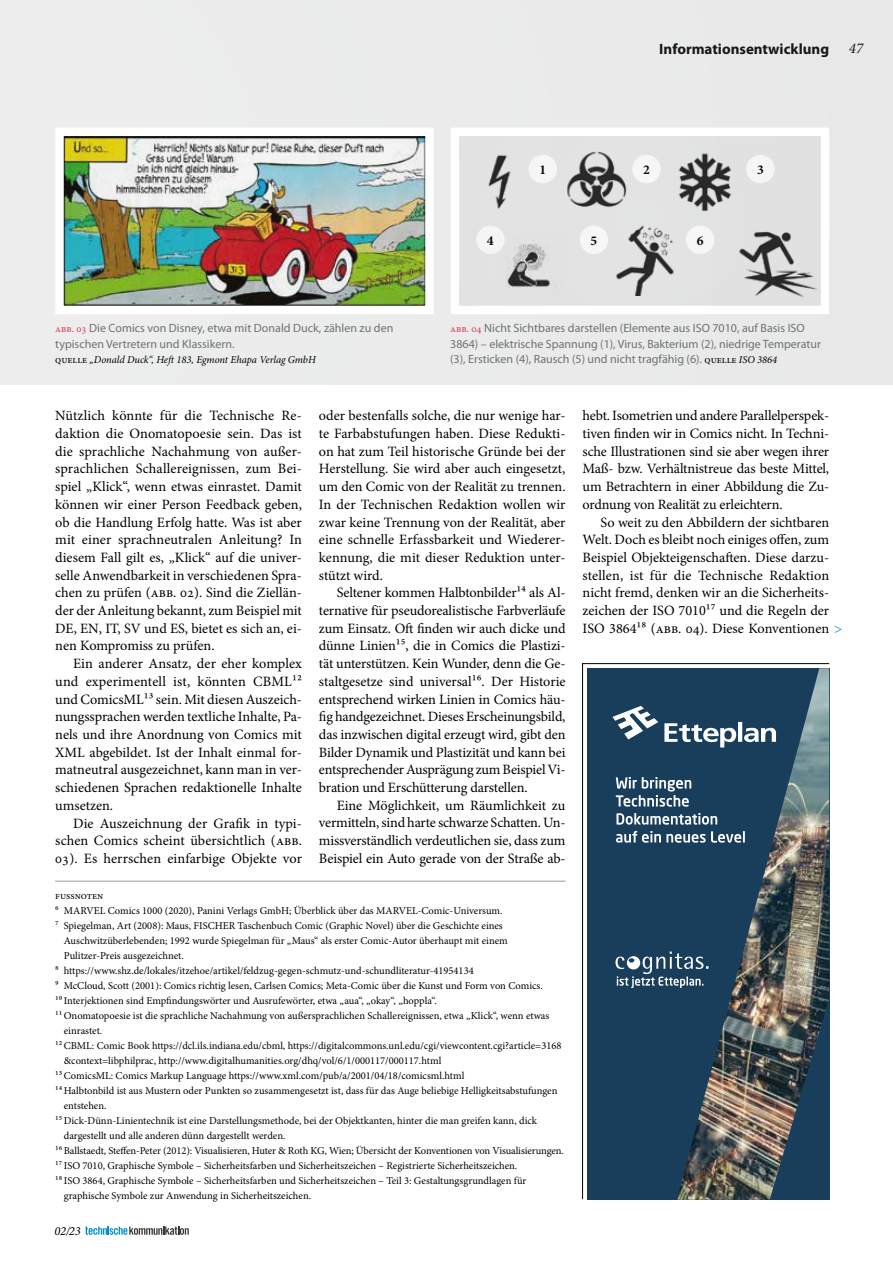
<style>
.page{position:relative;width:893px;height:1263px;background:#fff}
.page>*{position:absolute;margin:0;border:0;box-sizing:border-box;transform-origin:0 0}
.t1{font:700 15px "Myriad Pro";color:#000}
.t2{font:italic 15px "Minion Pro";color:#000}
.t3{font:14.25px/17.7px "Minion Pro";letter-spacing:-.005em;color:#000;text-align:justify}
.t4{font:700 13.8px "Minion Pro";color:#000}
.t5{font:700 13.5px "Minion Pro";color:#000}
.t6{font:italic 12.45px "Minion Pro";color:#000}
.t7{font:12px/15.8px "Myriad Pro";color:#6b7471}
.t8{font:10.5px "Minion Pro";color:#000}
.t9{font:italic 10.5px "Minion Pro";letter-spacing:-.005em;color:#000}
.s1{font-family:"Minion Pro";font-size:10.5px;color:#d43b4f}
.s2{font-style:normal}
.s3{font-family:"Minion Pro";font-size:10.5px;color:#000}
.s4{font-family:"Minion Pro";font-style:italic;font-size:10.5px;color:#000}
.s5{font-style:italic;color:#0090c9}
</style>
<div class="page">
<svg style="left:86px;top:1226px;width:103px;height:9px"></svg>
<div style="left:0;top:0;width:893px;height:385px;background:#ebebeb"></div>
<div style="left:55px;top:128px;width:379px;height:186px;background:#fff"></div>
<div style="left:451px;top:128px;width:378px;height:186px;background:#fff"></div>
<hr style="left:55px;top:881px;width:511px;height:1px;background:#9d9e9e">
<img style="left:64px;top:136px;width:361px;height:170px">
<svg style="left:459px;top:136px;width:362px;height:170px"></svg>
<img style="left:582px;top:663px;width:248px;height:537px">
<p class="t7" style="left:55px;top:320px;width:340px"><span class="s1">abb. 03</span> Die Comics von Disney, etwa mit Donald Duck, zählen zu den typischen Vertretern und Klassikern.</p>
<p class="t9" style="left:55px;top:352px;width:262px"><span class="s2">quelle</span> „Donald Duck“, Heft 183, Egmont Ehapa Verlag GmbH</p>
<p class="t1" style="left:659px;top:39px;width:171px">Informationsentwicklung</p>
<p class="t2" style="left:849px;top:38px;width:16px">47</p>
<p class="t5" style="left:539px;top:160px;width:8px">1</p>
<p class="t5" style="left:643px;top:160px;width:8px">2</p>
<p class="t5" style="left:757px;top:160px;width:8px">3</p>
<p class="t4" style="left:487px;top:231px;width:8px">4</p>
<p class="t5" style="left:590px;top:231px;width:8px">5</p>
<p class="t5" style="left:697px;top:231px;width:8px">6</p>
<p class="t7" style="left:450px;top:320px;width:372px"><span class="s1">abb. 04</span> Nicht Sichtbares darstellen (Elemente aus ISO 7010, auf Basis ISO<br>3864) – elektrische Spannung (1), Virus, Bakterium (2), niedrige Temperatur (3), Ersticken (4), Rausch (5) und nicht tragfähig (6). <span class="s3">quelle</span> <span class="s4">ISO 3864</span></p>
<p class="t3" style="left:55px;top:407px;width:248px">Nützlich könnte für die Technische Re&shy;daktion die Onomatopoesie sein. Das ist die sprachliche Nachahmung von außer&shy;sprachlichen Schallereignissen, zum Bei&shy;spiel „Klick“, wenn etwas einrastet. Damit können wir einer Person Feedback geben, ob die Handlung Erfolg hatte. Was ist aber mit einer sprachneutralen Anleitung? In diesem Fall gilt es, „Klick“ auf die univer&shy;selle Anwendbarkeit in verschiedenen Spra&shy;chen zu prüfen (abb. 02). Sind die Ziellän&shy;der der Anleitung bekannt, zum Beispiel mit DE, EN, IT, SV und ES, bietet es sich an, ei&shy;nen Kompromiss zu prüfen.</p>
<p class="t3" style="left:55px;top:655px;width:248px;text-indent:18px">Ein anderer Ansatz, der eher komplex und experimentell ist, könnten CBML¹² und ComicsML¹³ sein. Mit diesen Auszeich&shy;nungssprachen werden textliche Inhalte, Pa&shy;nels und ihre Anordnung von Comics mit XML abgebildet. Ist der Inhalt einmal for&shy;matneutral ausgezeichnet, kann man in ver&shy;schiedenen Sprachen redaktionelle Inhalte umsetzen.</p>
<p class="t3" style="left:55px;top:814px;width:248px;text-indent:18px">Die Auszeichnung der Grafik in typi&shy;schen Comics scheint übersichtlich (abb.<br>03). Es herrschen einfarbige Objekte vor</p>
<p class="t3" style="left:319px;top:407px;width:248px">oder bestenfalls solche, die nur wenige har&shy;te Farbabstufungen haben. Diese Redukti&shy;on hat zum Teil historische Gründe bei der Herstellung. Sie wird aber auch eingesetzt, um den Comic von der Realität zu trennen.<br>In der Technischen Redaktion wollen wir zwar keine Trennung von der Realität, aber eine schnelle Erfassbarkeit und Wiederer&shy;kennung, die mit dieser Reduktion unter&shy;stützt wird.</p>
<p class="t3" style="left:319px;top:584px;width:248px;text-indent:18px">Seltener kommen Halbtonbilder¹⁴ als Al&shy;ternative für pseudorealistische Farbverläufe zum Einsatz. Oft finden wir auch dicke und dünne Linien¹⁵, die in Comics die Plastizi&shy;tät unterstützen. Kein Wunder, denn die Ge&shy;staltgesetze sind universal¹⁶. Der Historie entsprechend wirken Linien in Comics häu&shy;fig handgezeichnet. Dieses Erscheinungsbild, das inzwischen digital erzeugt wird, gibt den Bilder Dynamik und Plastizität und kann bei entsprechender Ausprägung zum Beispiel Vi&shy;bration und Erschütterung darstellen.</p>
<p class="t3" style="left:319px;top:796px;width:248px;text-indent:18px">Eine Möglichkeit, um Räumlichkeit zu vermitteln, sind harte schwarze Schatten. Un&shy;missverständlich verdeutlichen sie, dass zum Beispiel ein Auto gerade von der Straße ab-</p>
<p class="t8" style="left:55px;top:888px;width:50px">fussnoten</p>
<p class="t8" style="left:55px;top:903px;width:449px">⁶ MARVEL Comics 1000 (2020), Panini Verlags GmbH; Überblick über das MARVEL-Comic-Universum.</p>
<p class="t8" style="left:55px;top:918px;width:449px">⁷ Spiegelman, Art (2008): Maus, FISCHER Taschenbuch Comic (Graphic Novel) über die Geschichte eines</p>
<p class="t8" style="left:64px;top:933px;width:446px">Auschwitzüberlebenden; 1992 wurde Spiegelman für „Maus“ als erster Comic-Autor überhaupt mit einem</p>
<p class="t8" style="left:64px;top:948px;width:121px">Pulitzer-Preis ausgezeichnet.</p>
<p class="t8" style="left:55px;top:963px;width:420px">⁸ https://www.shz.de/lokales/itzehoe/artikel/feldzug-gegen-schmutz-und-schundliteratur-41954134</p>
<p class="t8" style="left:55px;top:978px;width:489px">⁹ McCloud, Scott (2001): Comics richtig lesen, Carlsen Comics; Meta-Comic über die Kunst und Form von Comics.</p>
<p class="t8" style="left:55px;top:993px;width:383px">¹⁰Interjektionen sind Empfindungswörter und Ausrufewörter, etwa „aua“, „okay“, „hoppla“.</p>
<p class="t8" style="left:55px;top:1008px;width:496px">¹¹Onomatopoesie ist die sprachliche Nachahmung von außersprachlichen Schallereignissen, etwa „Klick“, wenn etwas</p>
<p class="t8" style="left:64px;top:1023px;width:40px">einrastet.</p>
<p class="t8" style="left:55px;top:1038px;width:508px">¹²CBML: Comic Book https://dcl.ils.indiana.edu/cbml, https://digitalcommons.unl.edu/cgi/viewcontent.cgi?article=3168</p>
<p class="t8" style="left:64px;top:1053px;width:379px">&amp;context=libphilprac, http://www.digitalhumanities.org/dhq/vol/6/1/000117/000117.html</p>
<p class="t8" style="left:55px;top:1068px;width:411px">¹³ComicsML: Comics Markup Language https://www.xml.com/pub/a/2001/04/18/comicsml.html</p>
<p class="t8" style="left:55px;top:1083px;width:504px">¹⁴Halbtonbild ist aus Mustern oder Punkten so zusammengesetzt ist, dass für das Auge beliebige Helligkeitsabstufungen</p>
<p class="t8" style="left:64px;top:1098px;width:44px">entstehen.</p>
<p class="t8" style="left:55px;top:1113px;width:483px">¹⁵Dick-Dünn-Linientechnik ist eine Darstellungsmethode, bei der Objektkanten, hinter die man greifen kann, dick</p>
<p class="t8" style="left:64px;top:1128px;width:223px">dargestellt und alle anderen dünn dargestellt werden.</p>
<p class="t8" style="left:55px;top:1143px;width:510px">¹⁶Ballstaedt, Steffen-Peter (2012): Visualisieren, Huter &amp; Roth KG, Wien; Übersicht der Konventionen von Visualisierungen.</p>
<p class="t8" style="left:55px;top:1158px;width:464px">¹⁷ISO 7010, Graphische Symbole – Sicherheitsfarben und Sicherheitszeichen – Registrierte Sicherheitszeichen.</p>
<p class="t8" style="left:55px;top:1173px;width:473px">¹⁸ISO 3864, Graphische Symbole – Sicherheitsfarben und Sicherheitszeichen – Teil 3: Gestaltungsgrundlagen für</p>
<p class="t8" style="left:64px;top:1188px;width:249px">graphische Symbole zur Anwendung in Sicherheitszeichen.</p>
<p class="t6" style="left:55px;top:1222px;width:28px">02/23</p>
<p class="t3" style="left:583px;top:407px;width:248px">hebt. Isometrien und andere Parallelperspek&shy;tiven finden wir in Comics nicht. In Techni&shy;sche Illustrationen sind sie aber wegen ihrer Maß- bzw. Verhältnistreue das beste Mittel, um Betrachtern in einer Abbildung die Zu&shy;ordnung von Realität zu erleichtern.</p>
<p class="t3" style="left:583px;top:513px;width:261px;text-align:left;text-indent:18px">So weit zu den Abbildern der sichtbaren Welt. Doch es bleibt noch einiges offen, zum Beispiel Objekteigenschaften. Diese darzu&shy;stellen, ist für die Technische Redaktion nicht fremd, denken wir an die Sicherheits&shy;zeichen der ISO 7010¹⁷ und die Regeln der ISO 3864¹⁸ (abb. 04). Diese Konventionen <span class="s5">&gt;</span></p>
</div>
